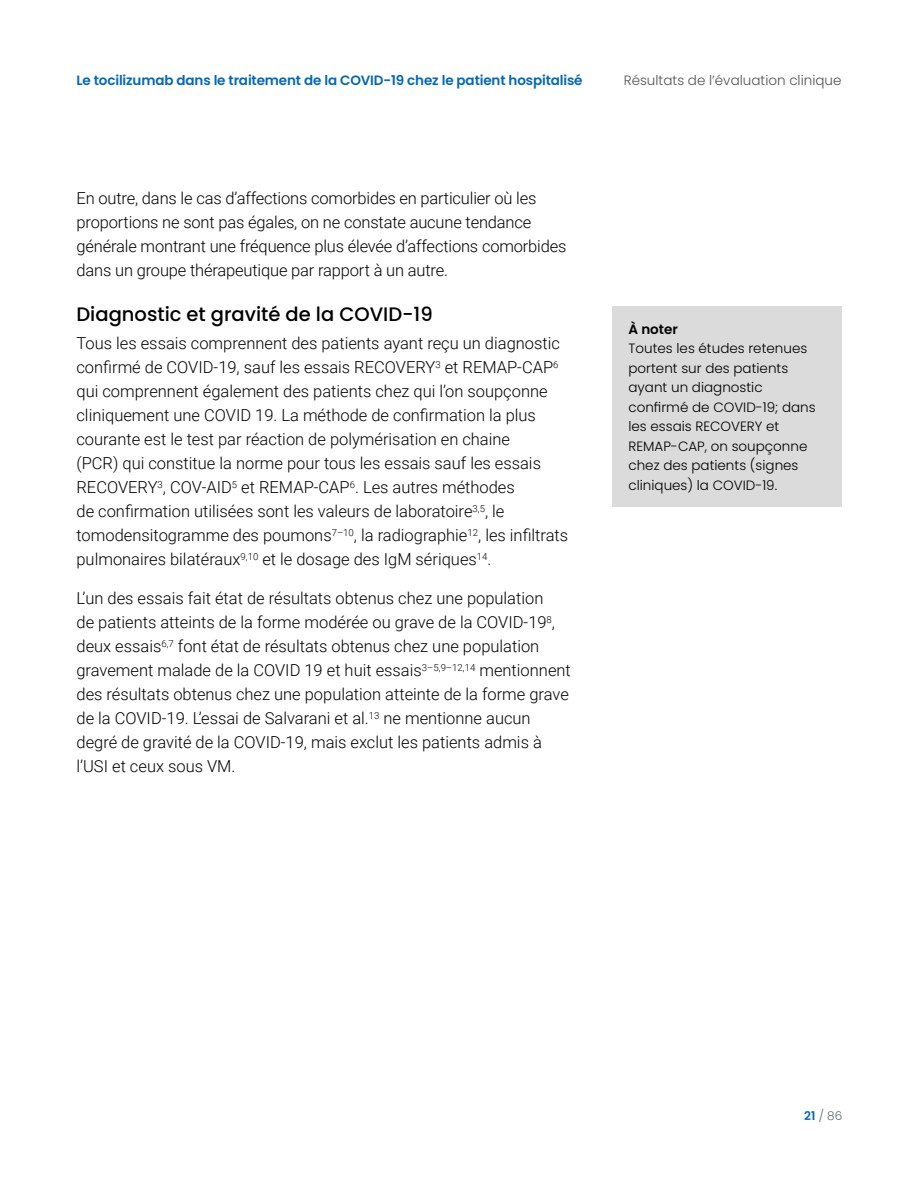
<style>
.page{position:relative;width:918px;height:1188px;background:#fff}
.page>*{position:absolute;margin:0;border:0;box-sizing:border-box;transform-origin:0 0}
.Subheading__H4{font:500 19.5px "Poppins";color:#000}
.Body_Copy{font:300 16.5px/24px "Roboto";color:#000}
.Sidebar_Context_Copy{font:300 13.5px/19.5px "Poppins";color:#000}
.t1{font:600 13.5px "Poppins";letter-spacing:-.01em;color:#0067b9}
.t2{font:300 13.5px "Poppins";color:#545454}
.Sidebar_Context_Header{font:600 13.5px "Poppins";color:#000}
.t3{font:300 12px "Poppins";color:#5b6770}
.s1{font-weight:600;color:#0067b9}
</style>
<div class="page">
<div style="left:612px;top:306px;width:230px;height:200px;background:#dbdbdb"></div>
<p class="t1" style="left:76px;top:73px;width:508px">Le tocilizumab dans le traitement de la COVID-19 chez le patient hospitalisé</p>
<p class="Body_Copy" style="left:76px;top:185px;width:492px">En outre, dans le cas d’affections comorbides en particulier où les proportions ne sont pas égales, on ne constate aucune tendance générale montrant une fréquence plus élevée d’affections comorbides dans un groupe thérapeutique par rapport à un autre.</p>
<h4 class="Subheading__H4" style="left:76px;top:302px;width:358px">Diagnostic et gravité de la COVID-19</h4>
<p class="Body_Copy" style="left:76px;top:331px;width:493px">Tous les essais comprennent des patients ayant reçu un diagnostic confirmé de COVID-19, sauf les essais RECOVERY<sup>3</sup> et REMAP-CAP<sup>6 </sup>qui comprennent également des patients chez qui l’on soupçonne cliniquement une COVID 19. La méthode de confirmation la plus courante est le test par réaction de polymérisation en chaine<br>(PCR) qui constitue la norme pour tous les essais sauf les essais RECOVERY<sup>3</sup>, COV-AID<sup>5</sup> et REMAP-CAP<sup>6</sup>. Les autres méthodes<br>de confirmation utilisées sont les valeurs de laboratoire<sup>3,5</sup>, le tomodensitogramme des poumons<sup>7–10</sup>, la radiographie<sup>12</sup>, les infiltrats pulmonaires bilatéraux<sup>9,10</sup> et le dosage des IgM sériques<sup>14</sup>.</p>
<p class="Body_Copy" style="left:76px;top:586px;width:496px">L’un des essais fait état de résultats obtenus chez une population<br>de patients atteints de la forme modérée ou grave de la COVID-19<sup>8</sup>, deux essais<sup>6,7</sup> font état de résultats obtenus chez une population gravement malade de la COVID 19 et huit essais<sup>3–5,9–12,14</sup> mentionnent des résultats obtenus chez une population atteinte de la forme grave de la COVID-19. L’essai de Salvarani et al.<sup>13</sup> ne mentionne aucun degré de gravité de la COVID-19, mais exclut les patients admis à l’USI et ceux sous VM.</p>
<p class="t2" style="left:624px;top:73px;width:219px">Résultats de l’évaluation clinique</p>
<p class="Sidebar_Context_Header" style="left:628px;top:321px;width:51px">À noter</p>
<p class="Sidebar_Context_Copy" style="left:628px;top:339px;width:189px">Toutes les études retenues portent sur des patients ayant un diagnostic confirmé de COVID-19; dans les essais RECOVERY et<br>REMAP-CAP, on soupçonne chez des patients (signes cliniques) la COVID-19.</p>
<p class="t3" style="left:804px;top:1109px;width:40px"><span class="s1">21</span> / 86</p>
</div>
